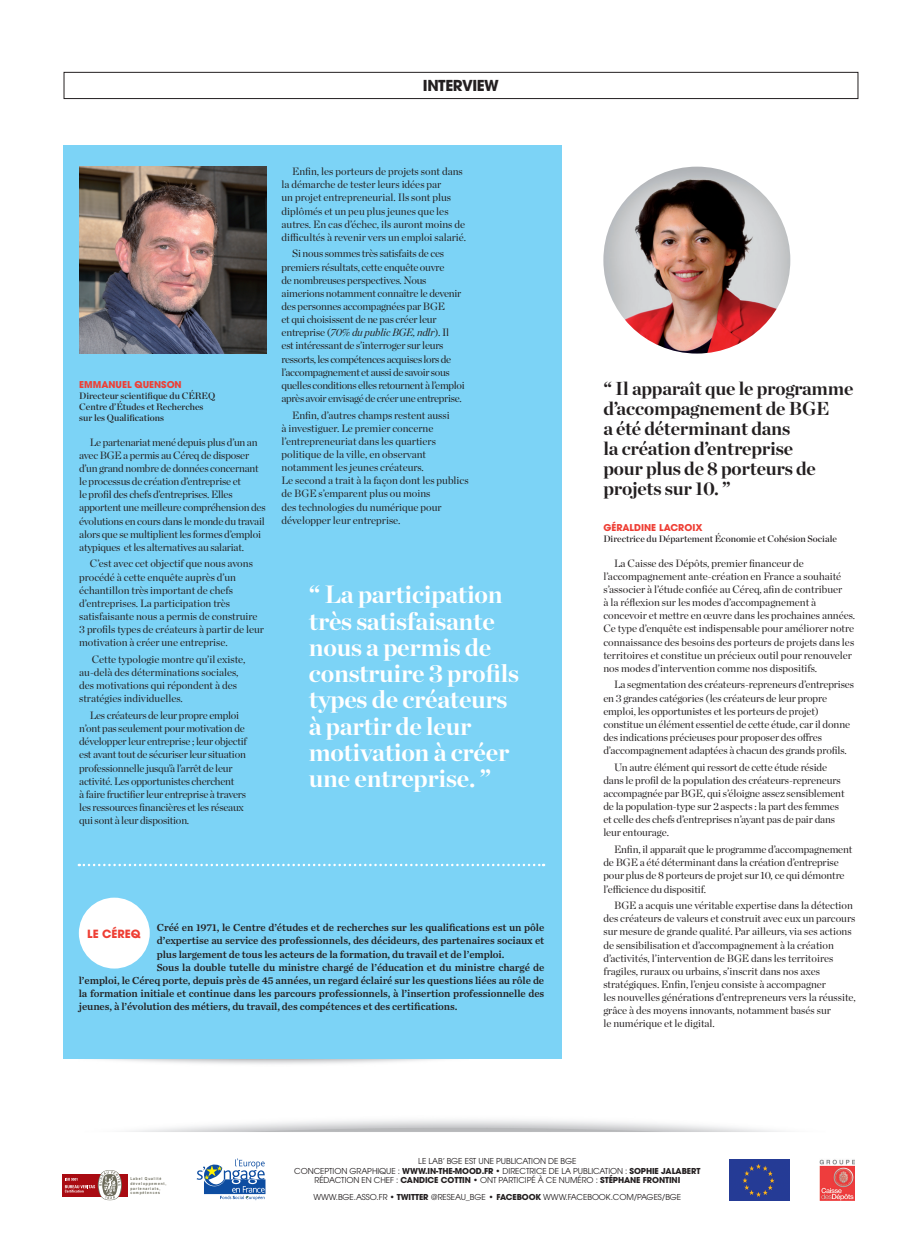
<style>
.page{position:relative;width:922px;height:1241px;background:#fff}
.page>*{position:absolute;margin:0;border:0;box-sizing:border-box;transform-origin:0 0}
.t1{font:700 25px/26.2px "Chronicle Display";letter-spacing:-.01em;color:#fff}
.t2{font:700 18.75px/20px "Chronicle Display";letter-spacing:-.01em;color:#231f20}
.t3{font:700 15px "Avant Garde";letter-spacing:-.03em;color:#231f20}
.t4{font:700 11.25px "Avant Garde";color:#ee3e34}
.t5{font:10.62px/13.1px "Chronicle Display";letter-spacing:-.01em;color:#231f20}
.t6{font:10.62px "Chronicle Text G1 Semi";letter-spacing:-.01em;color:#231f20}
.t7{font:9.38px/11.2px "Chronicle Display Semi";color:#231f20}
.t8{font:700 9.38px "Avant Garde";color:#ee3e34}
.t9{font:8.12px/16.9px "Avant Garde";letter-spacing:-.01em;color:#231f20}
.t10{font:700 8.12px "Avant Garde";letter-spacing:-.01em;color:#231f20}
.t11{font:700 4.12px/4.6px "Arial Narrow";letter-spacing:.2em;color:#6d6c5c}
.s1{font-style:italic}
.s2{font-weight:700}
.s3{font-weight:400}
</style>
<div class="page">
<div style="left:64px;top:145px;width:498px;height:913px;background:#7cd3f6"></div>
<div style="left:79px;top:897px;width:71px;height:71px;background:#fff;border-radius:50%"></div>
<svg style="left:196px;top:1158px;width:69px;height:41px"></svg>
<img style="left:729px;top:1159px;width:60px;height:40px">
<img style="left:819px;top:1159px;width:35px;height:40px">
<div style="left:62px;top:1173px;width:65px;height:22px;background:#a90b12"></div>
<svg style="left:65px;top:1170px;width:57px;height:29px"></svg>
<div style="left:64px;top:72px;width:793px;height:27px;border:1px solid #231f20"></div>
<img style="left:79px;top:167px;width:187px;height:186px">
<img style="left:603px;top:167px;width:187px;height:186px;border-radius:93px">
<svg style="left:79px;top:863px;width:465px;height:3px"></svg>
<h3 class="t3" style="left:423px;top:76px;width:77px">INTERVIEW</h3>
<p class="t8" style="left:79px;top:378px;width:43px">EMMANUEL</p>
<p class="t8" style="left:134px;top:378px;width:49px">QUENSON</p>
<p class="t7" style="left:79px;top:389px;width:138px">Directeur scientifique du CÉREQ<br>Centre d’Études et Recherches sur les Qualifications</p>
<p class="t5" style="left:79px;top:434px;width:188px;text-indent:11px">Le partenariat mené depuis plus d’un an avec BGE a permis au Céreq de disposer d’un grand nombre de données concernant le processus de création d’entreprise et<br>le profil des chefs d’entreprises. Elles apportent une meilleure compréhension des évolutions en cours dans le monde du travail alors que se multiplient les formes d’emploi atypiques et les alternatives au salariat.</p>
<p class="t5" style="left:79px;top:556px;width:186px;text-indent:11px">C’est avec cet objectif que nous avons procédé à cette enquête auprès d’un échantillon très important de chefs d’entreprises. La participation très satisfaisante nous a permis de construire 3 profils types de créateurs à partir de leur motivation à créer une entreprise.</p>
<p class="t5" style="left:79px;top:651px;width:168px;text-indent:13px">Cette typologie montre qu’il existe, au-delà des déterminations sociales, des motivations qui répondent à des stratégies individuelles.</p>
<p class="t5" style="left:79px;top:707px;width:169px;text-indent:11px">Les créateurs de leur propre emploi n’ont pas seulement pour motivation de développer leur entreprise ; leur objectif est avant tout de sécuriser leur situation professionnelle jusqu’à l’arrêt de leur activité. Les opportunistes cherchent<br>à faire fructifier leur entreprise à travers les ressources financières et les réseaux qui sont à leur disposition.</p>
<p class="t5" style="left:281px;top:164px;width:186px;text-indent:11px">Enfin, les porteurs de projets sont dans la démarche de tester leurs idées par<br>un projet entrepreneurial. Ils sont plus diplômés et un peu plus jeunes que les autres. En cas d’échec, ils auront moins de difficultés à revenir vers un emploi salarié.</p>
<p class="t5" style="left:281px;top:246px;width:184px;text-indent:11px">Si nous sommes très satisfaits de ces premiers résultats, cette enquête ouvre<br>de nombreuses perspectives. Nous aimerions notamment connaître le devenir des personnes accompagnées par BGE<br>et qui choisissent de ne pas créer leur entreprise (<span class="s1">70% du public BGE, ndlr</span>). Il<br>est intéressant de s’interroger sur leurs ressorts, les compétences acquises lors de l’accompagnement et aussi de savoir sous quelles conditions elles retournent à l’emploi après avoir envisagé de créer une entreprise.</p>
<p class="t5" style="left:281px;top:407px;width:188px;text-indent:11px">Enfin, d’autres champs restent aussi<br>à investiguer. Le premier concerne l’entrepreneuriat dans les quartiers politique de la ville, en observant notamment les jeunes créateurs.<br>Le second a trait à la façon dont les publics de BGE s’emparent plus ou moins<br>des technologies du numérique pour développer leur entreprise.</p>
<h1 class="t1" style="left:309px;top:579px;width:212px">“ La participation très satisfaisante nous a permis de construire 3 profils types de créateurs à partir de leur motivation à créer une entreprise. ”</h1>
<p class="t6" style="left:157px;top:919px;width:389px">Créé en 1971, le Centre d’études et de recherches sur les qualifications est un pôle</p>
<p class="t6" style="left:157px;top:932px;width:389px">d’expertise au service des professionnels, des décideurs, des partenaires sociaux et</p>
<p class="t6" style="left:157px;top:945px;width:349px">plus largement de tous les acteurs de la formation, du travail et de l’emploi.</p>
<p class="t6" style="left:157px;top:958px;width:389px">Sous la double tutelle du ministre chargé de l’éducation et du ministre chargé de</p>
<p class="t6" style="left:79px;top:971px;width:467px">l’emploi, le Céreq porte, depuis près de 45 années, un regard éclairé sur les questions liées au rôle de</p>
<p class="t6" style="left:79px;top:984px;width:467px">la formation initiale et continue dans les parcours professionnels, à l’insertion professionnelle des</p>
<p class="t6" style="left:79px;top:998px;width:380px">jeunes, à l’évolution des métiers, du travail, des compétences et des certifications.</p>
<p class="t4" style="left:87px;top:925px;width:55px">LE CÉREQ</p>
<h2 class="t2" style="left:603px;top:377px;width:251px">“ Il apparaît que le programme d’accompagnement de BGE<br>a été déterminant dans<br>la création d’entreprise<br>pour plus de 8 porteurs de projets sur 10. ”</h2>
<p class="t8" style="left:603px;top:521px;width:100px">GÉRALDINE LACROIX</p>
<p class="t7" style="left:603px;top:532px;width:235px">Directrice du Département Économie et Cohésion Sociale</p>
<p class="t5" style="left:603px;top:555px;width:253px;text-indent:11px">La Caisse des Dépôts, premier financeur de l’accompagnement ante-création en France a souhaité s’associer à l’étude confiée au Céreq, afin de contribuer<br>à la réflexion sur les modes d’accompagnement à concevoir et mettre en œuvre dans les prochaines années.<br>Ce type d’enquête est indispensable pour améliorer notre connaissance des besoins des porteurs de projets dans les territoires et constitue un précieux outil pour renouveler nos modes d’intervention comme nos dispositifs.</p>
<p class="t5" style="left:603px;top:677px;width:252px;text-indent:11px">La segmentation des créateurs-repreneurs d’entreprises en 3 grandes catégories (les créateurs de leur propre emploi, les opportunistes et les porteurs de projet) constitue un élément essentiel de cette étude, car il donne des indications précieuses pour proposer des offres d’accompagnement adaptées à chacun des grands profils.</p>
<p class="t5" style="left:603px;top:759px;width:242px;text-indent:11px">Un autre élément qui ressort de cette étude réside dans le profil de la population des créateurs-repreneurs accompagnée par BGE, qui s’éloigne assez sensiblement de la population-type sur 2 aspects : la part des femmes et celle des chefs d’entreprises n’ayant pas de pair dans leur entourage.</p>
<p class="t5" style="left:603px;top:842px;width:250px;text-indent:11px">Enfin, il apparaît que le programme d’accompagnement de BGE a été déterminant dans la création d’entreprise pour plus de 8 porteurs de projet sur 10, ce qui démontre l’efficience du dispositif.</p>
<p class="t5" style="left:603px;top:898px;width:254px;text-indent:11px">BGE a acquis une véritable expertise dans la détection des créateurs de valeurs et construit avec eux un parcours sur mesure de grande qualité. Par ailleurs, via ses actions de sensibilisation et d’accompagnement à la création d’activités, l’intervention de BGE dans les territoires fragiles, ruraux ou urbains, s’inscrit dans nos axes stratégiques. Enfin, l’enjeu consiste à accompagner<br>les nouvelles générations d’entrepreneurs vers la réussite, grâce à des moyens innovants, notamment basés sur<br>le numérique et le digital.</p>
<p class="t9" style="left:418px;top:1152px;width:160px">LE LAB’ BGE EST UNE PUBLICATION DE BGE</p>
<p class="t11" style="left:130px;top:1175px;width:38px">Label Qualité développement, partenariats, compétences</p>
<p class="t9" style="left:294px;top:1161px;width:31px">CONCEPTI</p>
<p class="t9" style="left:334px;top:1161px;width:22px">ON GRAP</p>
<p class="t9" style="left:372px;top:1161px;width:40px">HIQUE : <span class="s2">WWW</span></p>
<p class="t10" style="left:425px;top:1165px;width:277px">.IN-THE-MOOD.FR <span class="s3">• DIRECTRICE DE LA PUBLICATION :</span> SOPHIE JALABERT</p>
<p class="t9" style="left:314px;top:1171px;width:11px">RÉDA</p>
<p class="t9" style="left:313px;top:1171px;width:368px;text-indent:21px">CTION EN CHEF : <span class="s2">CANDICE COTTIN</span> • ONT PARTICIPÉ À CE NUMÉRO : <span class="s2">STÉPHANE FRONTINI<br></span>WWW.BGE.ASSO.FR • <span class="s2">TWITTER</span> @RESEA</p>
<p class="t9" style="left:460px;top:1188px;width:183px">U_BGE <span class="s2">• FACEBOOK</span> WWW.FACEBOOK.COM/PAGES</p>
<p class="t9" style="left:661px;top:1188px;width:21px">/BGE</p>
</div>
